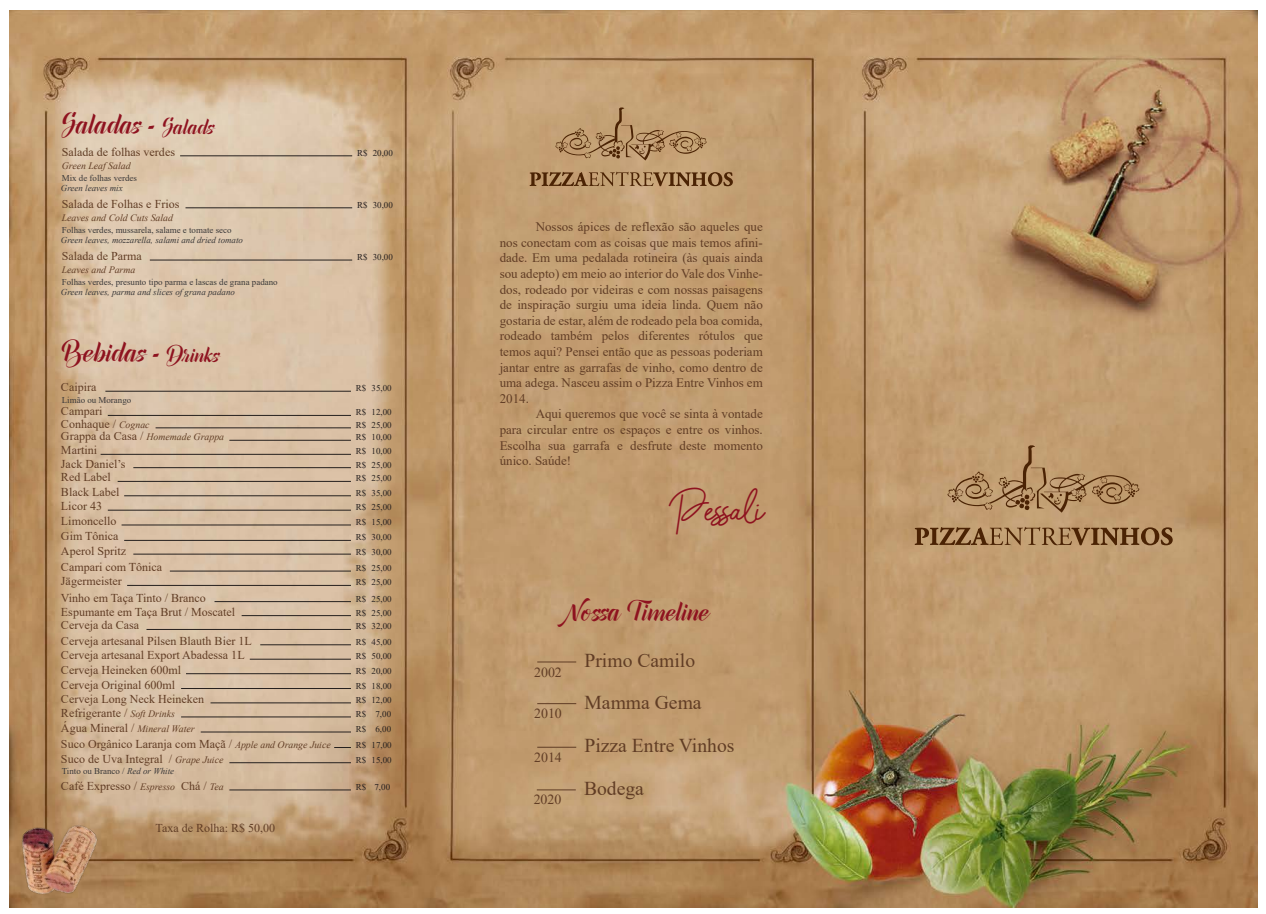
<style>
.page{position:relative;width:1266px;height:914px;background:#fff}
.page>*{position:absolute;margin:0;border:0;box-sizing:border-box;transform-origin:0 0}
.t1{font:37.8px "Canela Bark Bold PERSONALUSE";color:#8e121f}
.t2{font:36.3px "Canela Bark Bold PERSONALUSE";color:#8e121f}
.t3{font:34.1px "Barcelony";color:#8e121f}
.t4{font:19.6px/41.7px "Times New Roman";color:#613d25}
.t5{font:13.9px "Times New Roman";color:#613d25}
.t6{font:13px/15.6px "Times New Roman";color:#613d25;text-align:justify}
.t7{font:12px "Times New Roman";color:#613d25}
.t8{font:italic 9.8px "Times New Roman";color:#613d25}
.t9{font:8.9px "Times New Roman";color:#272120}
.t10{font:8.9px "Times New Roman";color:#3b3939}
.t11{font:italic 8.9px "Times New Roman";color:#3b3939}
.s1{font-size:29.4px}
.s2{font-style:italic;font-size:9.8px}
.s3{font-style:normal;font-size:12px}
.s4{font-style:italic}
</style>
<div class="page">
<img style="left:9px;top:10px;width:1247px;height:897px">
<hr style="left:180px;top:156px;width:172px;height:1px;background:#25201e">
<hr style="left:185px;top:208px;width:167px;height:1px;background:#25201e">
<hr style="left:150px;top:260px;width:202px;height:1px;background:#25201e">
<hr style="left:105px;top:391px;width:246px;height:1px;background:#25201e">
<hr style="left:108px;top:415px;width:243px;height:1px;background:#25201e">
<hr style="left:155px;top:428px;width:196px;height:1px;background:#25201e">
<hr style="left:229px;top:440px;width:122px;height:1px;background:#25201e">
<hr style="left:101px;top:454px;width:250px;height:1px;background:#25201e">
<hr style="left:133px;top:467px;width:218px;height:1px;background:#25201e">
<hr style="left:118px;top:481px;width:233px;height:1px;background:#25201e">
<hr style="left:124px;top:495px;width:227px;height:1px;background:#25201e">
<hr style="left:108px;top:510px;width:243px;height:1px;background:#25201e">
<hr style="left:121px;top:525px;width:230px;height:1px;background:#25201e">
<hr style="left:124px;top:540px;width:227px;height:1px;background:#25201e">
<hr style="left:133px;top:554px;width:218px;height:1px;background:#25201e">
<hr style="left:170px;top:571px;width:181px;height:1px;background:#25201e">
<hr style="left:127px;top:585px;width:224px;height:1px;background:#25201e">
<hr style="left:260px;top:644px;width:91px;height:1px;background:#25201e">
<hr style="left:146px;top:629px;width:205px;height:1px;background:#25201e">
<hr style="left:214px;top:601px;width:137px;height:1px;background:#25201e">
<hr style="left:242px;top:615px;width:109px;height:1px;background:#25201e">
<hr style="left:250px;top:659px;width:101px;height:1px;background:#25201e">
<hr style="left:186px;top:673px;width:165px;height:1px;background:#25201e">
<hr style="left:181px;top:688px;width:170px;height:1px;background:#25201e">
<hr style="left:210px;top:703px;width:141px;height:1px;background:#25201e">
<hr style="left:181px;top:717px;width:170px;height:1px;background:#25201e">
<hr style="left:201px;top:732px;width:150px;height:1px;background:#25201e">
<svg style="left:334px;top:747px;width:17px;height:1px"></svg>
<hr style="left:229px;top:762px;width:122px;height:1px;background:#25201e">
<hr style="left:229px;top:790px;width:122px;height:1px;background:#25201e">
<img style="left:9px;top:780px;width:121px;height:128px">
<svg style="left:914px;top:527px;width:258px;height:18px;background:#96714a"></svg>
<svg style="left:947px;top:445px;width:192px;height:68px;background:#b38e64"></svg>
<svg style="left:529px;top:172px;width:203px;height:14px;background:#97724b"></svg>
<svg style="left:555px;top:107px;width:151px;height:53px;background:#b59267"></svg>
<hr style="left:537px;top:661px;width:39px;height:1px;background:#5f3c24">
<hr style="left:537px;top:703px;width:39px;height:1px;background:#5f3c24">
<hr style="left:537px;top:747px;width:39px;height:1px;background:#5f3c24">
<hr style="left:536px;top:789px;width:39px;height:1px;background:#5f3c24">
<h1 class="t1" style="left:61px;top:104px;width:155px">Saladas - <span class="s1">Salads</span></h1>
<p class="t7" style="left:62px;top:143px;width:115px">Salada de folhas verdes</p>
<p class="t9" style="left:357px;top:147px;width:37px">R$ 20,00</p>
<p class="t8" style="left:62px;top:159px;width:70px">Green Leaf Salad</p>
<p class="t10" style="left:62px;top:171px;width:77px">Mix de folhas verdes</p>
<p class="t11" style="left:61px;top:182px;width:63px">Green leaves mix</p>
<p class="t7" style="left:62px;top:195px;width:119px">Salada de Folhas e Frios</p>
<p class="t9" style="left:357px;top:199px;width:37px">R$ 30,00</p>
<p class="t8" style="left:62px;top:210px;width:113px">Leaves and Cold Cuts Salad</p>
<p class="t10" style="left:62px;top:223px;width:171px">Folhas verdes, mussarela, salame e tomate seco</p>
<p class="t11" style="left:61px;top:234px;width:183px">Green leaves, mozzarella, salami and dried tomato</p>
<p class="t7" style="left:62px;top:247px;width:82px">Salada de Parma</p>
<p class="t9" style="left:357px;top:251px;width:37px">R$ 30,00</p>
<p class="t8" style="left:62px;top:263px;width:75px">Leaves and Parma</p>
<p class="t10" style="left:62px;top:276px;width:217px">Folhas verdes, presunto tipo parma e lascas de grana padano</p>
<p class="t11" style="left:61px;top:286px;width:175px">Green leaves, parma and slices of grana padano</p>
<h1 class="t1" style="left:61px;top:332px;width:160px">Bebidas - <span class="s1">Drinks</span></h1>
<p class="t7" style="left:61px;top:379px;width:37px">Caipira</p>
<p class="t10" style="left:62px;top:393px;width:71px">Limão ou Morango</p>
<p class="t9" style="left:356px;top:382px;width:37px">R$ 35,00</p>
<p class="t7" style="left:61px;top:403px;width:43px">Campari</p>
<p class="t9" style="left:356px;top:406px;width:37px">R$ 12,00</p>
<p class="t7" style="left:61px;top:415px;width:90px">Conhaque / <span class="s2">Cognac</span></p>
<p class="t9" style="left:356px;top:418px;width:37px">R$ 25,00</p>
<p class="t8" style="left:61px;top:430px;width:165px"><span class="s3">Grappa da Casa /</span> Homemade Grappa</p>
<p class="t9" style="left:356px;top:431px;width:37px">R$ 10,00</p>
<p class="t7" style="left:61px;top:442px;width:38px">Martini</p>
<p class="t9" style="left:356px;top:445px;width:37px">R$ 10,00</p>
<p class="t7" style="left:61px;top:455px;width:66px">Jack Daniel’s</p>
<p class="t9" style="left:356px;top:458px;width:37px">R$ 25,00</p>
<p class="t7" style="left:61px;top:469px;width:51px">Red Label</p>
<p class="t9" style="left:356px;top:472px;width:37px">R$ 25,00</p>
<p class="t7" style="left:61px;top:483px;width:60px">Black Label</p>
<p class="t9" style="left:356px;top:486px;width:37px">R$ 35,00</p>
<p class="t7" style="left:61px;top:498px;width:43px">Licor 43</p>
<p class="t9" style="left:356px;top:501px;width:37px">R$ 25,00</p>
<p class="t7" style="left:61px;top:512px;width:57px">Limoncello</p>
<p class="t9" style="left:356px;top:516px;width:37px">R$ 15,00</p>
<p class="t7" style="left:61px;top:528px;width:59px">Gim Tônica</p>
<p class="t9" style="left:356px;top:531px;width:37px">R$ 30,00</p>
<p class="t7" style="left:61px;top:542px;width:67px">Aperol Spritz</p>
<p class="t9" style="left:356px;top:546px;width:37px">R$ 30,00</p>
<p class="t7" style="left:61px;top:558px;width:103px">Campari com Tônica</p>
<p class="t9" style="left:356px;top:562px;width:37px">R$ 25,00</p>
<p class="t7" style="left:61px;top:573px;width:62px">Jägermeister</p>
<p class="t9" style="left:356px;top:576px;width:37px">R$ 25,00</p>
<p class="t7" style="left:61px;top:589px;width:146px">Vinho em Taça Tinto / Branco</p>
<p class="t9" style="left:356px;top:592px;width:37px">R$ 25,00</p>
<p class="t7" style="left:61px;top:603px;width:176px">Espumante em Taça Brut / Moscatel</p>
<p class="t9" style="left:356px;top:606px;width:37px">R$ 25,00</p>
<p class="t7" style="left:61px;top:647px;width:185px">Cerveja artesanal Export Abadessa 1L</p>
<p class="t9" style="left:356px;top:650px;width:37px">R$ 50,00</p>
<p class="t7" style="left:61px;top:661px;width:122px">Cerveja Heineken 600ml</p>
<p class="t9" style="left:356px;top:664px;width:37px">R$ 20,00</p>
<p class="t7" style="left:61px;top:676px;width:116px">Cerveja Original 600ml</p>
<p class="t9" style="left:356px;top:679px;width:37px">R$ 18,00</p>
<p class="t7" style="left:61px;top:690px;width:145px">Cerveja Long Neck Heineken</p>
<p class="t9" style="left:356px;top:693px;width:37px">R$ 12,00</p>
<p class="t7" style="left:61px;top:704px;width:115px">Refrigerante / <span class="s2">Soft Drinks</span></p>
<p class="t9" style="left:356px;top:707px;width:37px">R$ 7,00</p>
<p class="t7" style="left:61px;top:719px;width:135px">Água Mineral / <span class="s2">Mineral Water</span></p>
<p class="t9" style="left:356px;top:723px;width:37px">R$ 6,00</p>
<p class="t7" style="left:61px;top:735px;width:271px">Suco Orgânico Laranja com Maçã / <span class="s2">Apple and Orange Juice</span></p>
<p class="t9" style="left:356px;top:738px;width:12px">R$</p>
<p class="t7" style="left:61px;top:750px;width:164px">Suco de Uva Integral / <span class="s2">Grape Juice</span></p>
<p class="t9" style="left:356px;top:753px;width:37px">R$ 15,00</p>
<p class="t7" style="left:61px;top:617px;width:80px">Cerveja da Casa</p>
<p class="t9" style="left:356px;top:620px;width:37px">R$ 32,00</p>
<p class="t7" style="left:61px;top:632px;width:192px">Cerveja artesanal Pilsen Blauth Bier 1L</p>
<p class="t9" style="left:356px;top:635px;width:37px">R$ 45,00</p>
<p class="t9" style="left:371px;top:738px;width:22px">17,00</p>
<p class="t10" style="left:62px;top:765px;width:114px">Tinto ou Branco / <span class="s4">Red or White</span></p>
<p class="t7" style="left:61px;top:777px;width:164px">Café Expresso / <span class="s2">Espresso</span> Chá / <span class="s2">Tea</span></p>
<p class="t9" style="left:356px;top:780px;width:36px">R$ 7,00</p>
<p class="t7" style="left:155px;top:819px;width:121px">Taxa de Rolha: R$ 50,00</p>
<p class="t6" style="left:499px;top:219px;width:265px;text-indent:36px">Nossos ápices de reflexão são aqueles que nos conectam com as coisas que mais temos afini&shy;dade. Em uma pedalada rotineira (às quais ainda sou adepto) em meio ao interior do Vale dos Vinhe&shy;dos, rodeado por videiras e com nossas paisagens de inspiração surgiu uma ideia linda. Quem não gostaria de estar, além de rodeado pela boa comida, rodeado também pelos diferentes rótulos que temos aqui? Pensei então que as pessoas poderiam jantar entre as garrafas de vinho, como dentro de uma adega. Nasceu assim o Pizza Entre Vinhos em 2014.</p>
<p class="t6" style="left:499px;top:406px;width:265px;text-indent:36px">Aqui queremos que você se sinta à vontade para circular entre os espaços e entre os vinhos.<br>Escolha sua garrafa e desfrute deste momento único. Saúde!</p>
<h3 class="t3" style="left:670px;top:487px;width:95px">Pessali</h3>
<h2 class="t2" style="left:557px;top:593px;width:155px">Nossa Timeline</h2>
<h3 class="t4" style="left:534px;top:639px;width:169px;text-indent:50px">Primo Camilo<br><sub>2010</sub> Mamma Gema</h3>
<p class="t5" style="left:534px;top:747px;width:29px">2014</p>
<p class="t5" style="left:534px;top:663px;width:29px">2002</p>
<h3 class="t4" style="left:584px;top:724px;width:151px">Pizza Entre Vinhos</h3>
<p class="t5" style="left:533px;top:790px;width:29px">2020</p>
<h3 class="t4" style="left:584px;top:767px;width:61px">Bodega</h3>
</div>
